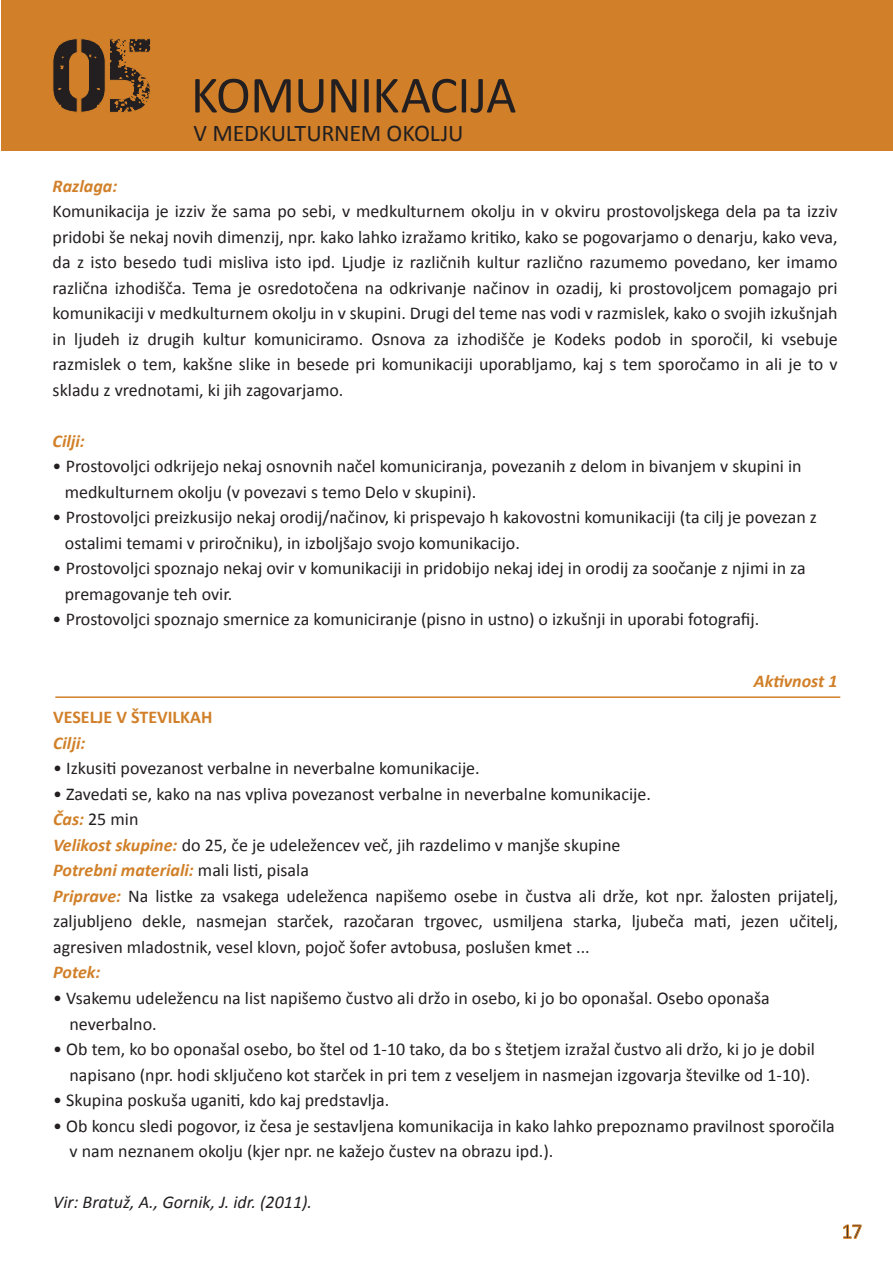
<style>
.page{position:relative;width:893px;height:1263px;background:#fff}
.page>*{position:absolute;margin:0;border:0;box-sizing:border-box;transform-origin:0 0}
.Naslov{font:52.5px "Calibri";letter-spacing:-.015em;color:#231f20}
.Naslov-2{font:24px "Calibri";letter-spacing:-.01em;color:#231f20}
.t1{font:21px "Calibri";color:#231f20}
.alineje{font:18px/25.5px "Calibri";color:#231f20}
.aktivnosti{font:italic 700 18px "Calibri";color:#d18029}
.alineje-2{font:italic 18px "Calibri";color:#231f20}
.t2{font:700 18px "Calibri";color:#d18029}
.s1{font-family:"Captureit";font-size:105px}
.s2{font-weight:700;font-style:italic;color:#d18029}
.s3{font-weight:400;font-style:normal;color:#231f20}
</style>
<div class="page">
<svg style="left:843px;top:1224px;width:19px;height:15px"></svg>
<div style="left:1px;top:0;width:892px;height:151px;background:#d18029"></div>
<hr style="left:55px;top:696px;width:785px;height:2px;background:#d18029">
<p class="Naslov" style="left:53px;top:62px;width:465px"><span class="s1">05</span> KOMUNIKACIJA</p>
<p class="Naslov-2" style="left:193px;top:118px;width:272px">V MEDKULTURNEM OKOLJU</p>
<p class="aktivnosti" style="left:53px;top:175px;width:66px">Razlaga:</p>
<p class="alineje" style="left:53px;top:198px;width:786px;text-align:justify">Komunikacija je izziv že sama po sebi, v medkulturnem okolju in v okviru prostovoljskega dela pa ta izziv pridobi še nekaj novih dimenzij, npr. kako lahko izražamo kritiko, kako se pogovarjamo o denarju, kako veva, da z isto besedo tudi misliva isto ipd. Ljudje iz različnih kultur različno razumemo povedano, ker imamo različna izhodišča. Tema je osredotočena na odkrivanje načinov in ozadij, ki prostovoljcem pomagajo pri komunikaciji v medkulturnem okolju in v skupini. Drugi del teme nas vodi v razmislek, kako o svojih izkušnjah in ljudeh iz drugih kultur komuniciramo. Osnova za izhodišče je Kodeks podob in sporočil, ki vsebuje razmislek o tem, kakšne slike in besede pri komunikaciji uporabljamo, kaj s tem sporočamo in ali je to v skladu z vrednotami, ki jih zagovarjamo.</p>
<p class="aktivnosti" style="left:53px;top:430px;width:34px">Cilji:</p>
<p class="alineje" style="left:65px;top:453px;width:738px;text-indent:-12px">• Prostovoljci odkrijejo nekaj osnovnih načel komuniciranja, povezanih z delom in bivanjem v skupini in medkulturnem okolju (v povezavi s temo Delo v skupini).</p>
<p class="alineje" style="left:65px;top:504px;width:754px;text-indent:-12px">• Prostovoljci preizkusijo nekaj orodij/načinov, ki prispevajo h kakovostni komunikaciji (ta cilj je povezan z ostalimi temami v priročniku), in izboljšajo svojo komunikacijo.</p>
<p class="alineje" style="left:65px;top:555px;width:742px;text-indent:-12px">• Prostovoljci spoznajo nekaj ovir v komunikaciji in pridobijo nekaj idej in orodij za soočanje z njimi in za premagovanje teh ovir.</p>
<p class="alineje" style="left:53px;top:606px;width:708px">• Prostovoljci spoznajo smernice za komuniciranje (pisno in ustno) o izkušnji in uporabi fotografij.</p>
<p class="aktivnosti" style="left:754px;top:670px;width:85px">Aktivnost 1</p>
<p class="t2" style="left:53px;top:706px;width:161px">VESELJE V ŠTEVILKAH</p>
<p class="aktivnosti" style="left:53px;top:732px;width:34px">Cilji:</p>
<p class="alineje" style="left:53px;top:755px;width:428px">• Izkusiti povezanost verbalne in neverbalne komunikacije.</p>
<p class="alineje" style="left:53px;top:780px;width:599px">• Zavedati se, kako na nas vpliva povezanost verbalne in neverbalne komunikacije.</p>
<p class="alineje" style="left:53px;top:806px;width:87px"><span class="s2">Čas:</span> 25 min</p>
<p class="alineje" style="left:53px;top:831px;width:569px"><span class="s2">Velikost skupine:</span> do 25, če je udeležencev več, jih razdelimo v manjše skupine</p>
<p class="aktivnosti" style="left:53px;top:859px;width:257px">Potrebni materiali: <span class="s3">mali listi, pisala</span></p>
<p class="alineje" style="left:53px;top:882px;width:786px;text-align:justify"><span class="s2">Priprave:</span> Na listke za vsakega udeleženca napišemo osebe in čustva ali drže, kot npr. žalosten prijatelj, zaljubljeno dekle, nasmejan starček, razočaran trgovec, usmiljena starka, ljubeča mati, jezen učitelj, agresiven mladostnik, vesel klovn, pojoč šofer avtobusa, poslušen kmet ...</p>
<p class="aktivnosti" style="left:53px;top:961px;width:49px">Potek:</p>
<p class="alineje" style="left:69px;top:984px;width:702px;text-indent:-16px">• Vsakemu udeležencu na list napišemo čustvo ali držo in osebo, ki jo bo oponašal. Osebo oponaša neverbalno.</p>
<p class="alineje" style="left:53px;top:1035px;width:763px;text-align:right">• Ob tem, ko bo oponašal osebo, bo štel od 1-10 tako, da bo s štetjem izražal čustvo ali držo, ki jo je dobil napisano (npr. hodi sključeno kot starček in pri tem z veseljem in nasmejan izgovarja številke od 1-10).</p>
<p class="alineje" style="left:53px;top:1086px;width:338px">• Skupina poskuša uganiti, kdo kaj predstavlja.</p>
<p class="alineje" style="left:69px;top:1112px;width:767px;text-indent:-16px">• Ob koncu sledi pogovor, iz česa je sestavljena komunikacija in kako lahko prepoznamo pravilnost sporočila v nam neznanem okolju (kjer npr. ne kažejo čustev na obrazu ipd.).</p>
<p class="alineje-2" style="left:53px;top:1191px;width:260px">Vir: Bratuž, A., Gornik, J. idr. (2011).</p>
<p class="t1" style="left:842px;top:1218px;width:22px">17</p>
</div>
